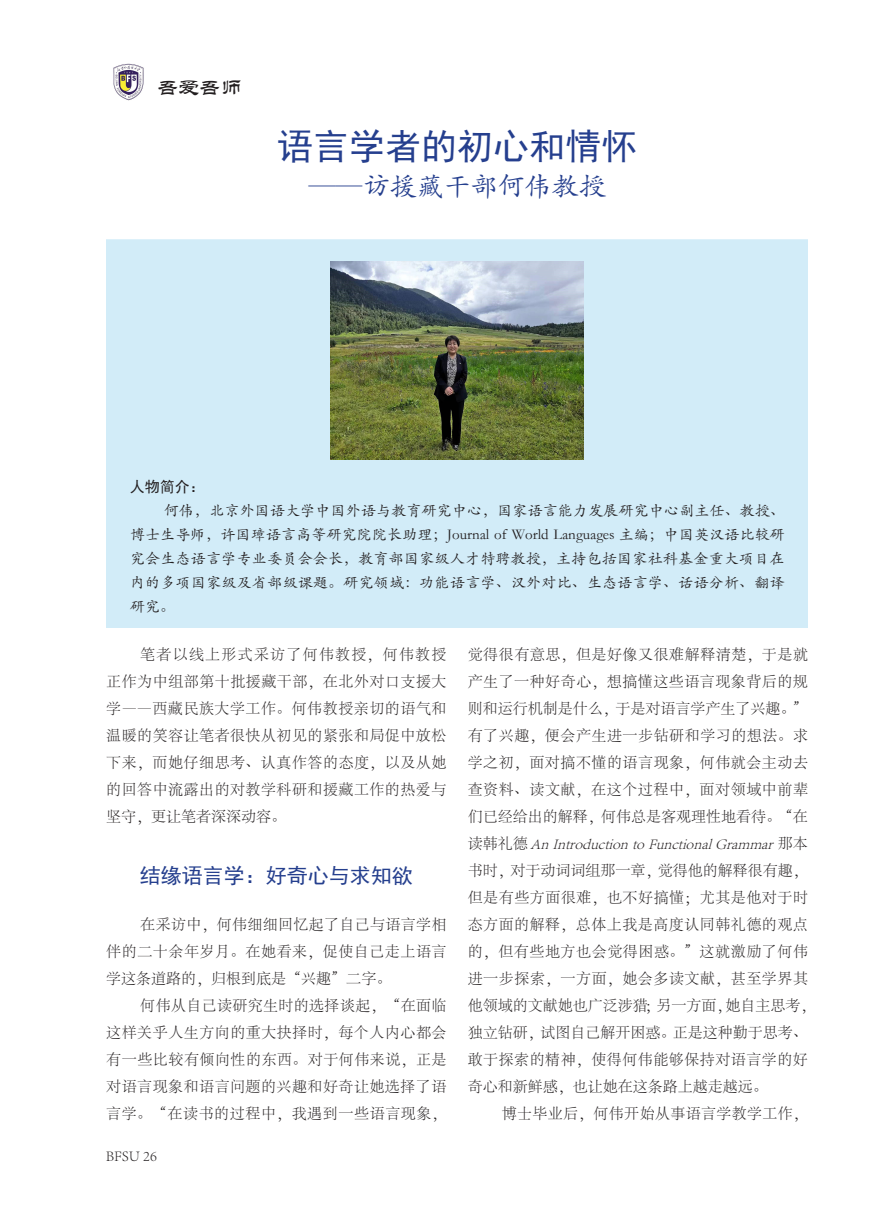
<style>
.page{position:relative;width:893px;height:1212px;background:#fff}
.page>*{position:absolute;margin:0;border:0;box-sizing:border-box;transform-origin:0 0}
.t1{font:36px "Sim Hei";color:#253f8e}
.t2{font:27px "ST Kaiti";color:#253f8e}
.t3{font:21px "Sim Hei";color:#253f8e}
.t4{font:21px "ST Liti";color:#231f20}
.t5{font:300 15px/27px "Adobe Song Std";letter-spacing:.035em;color:#231f20;text-align:justify}
.t6{font:15px/24px "ST Kaiti";letter-spacing:.02em;color:#231f20;text-align:justify}
.t7{font:15px "Sim Hei";color:#231f20}
.s1{font-style:italic}
</style>
<div class="page">
<img style="left:113px;top:64px;width:31px;height:36px">
<div style="left:106px;top:240px;width:702px;height:387px;background:#d2ecf8"></div>
<img style="left:331px;top:261px;width:252px;height:198px">
<p class="t4" style="left:157px;top:77px;width:85px">吾爱吾师</p>
<p class="t1" style="left:277px;top:128px;width:361px">语言学者的初心和情怀</p>
<p class="t2" style="left:309px;top:168px;width:298px">——访援藏干部何伟教授</p>
<p class="t7" style="left:130px;top:479px;width:76px">人物简介：</p>
<p class="t6" style="left:130px;top:498px;width:656px;text-indent:34px">何伟，北京外国语大学中国外语与教育研究中心，国家语言能力发展研究中心副主任、教授、博士生导师，许国璋语言高等研究院院长助理；Journal of World Languages 主编；中国英汉语比较研究会生态语言学专业委员会会长，教育部国家级人才特聘教授，主持包括国家社科基金重大项目在内的多项国家级及省部级课题。研究领域：功能语言学、汉外对比、生态语言学、话语分析、翻译研究。</p>
<p class="t5" style="left:106px;top:641px;width:342px;text-indent:34px">笔者以线上形式采访了何伟教授，何伟教授正作为中组部第十批援藏干部，在北外对口支援大学——西藏民族大学工作。何伟教授亲切的语气和温暖的笑容让笔者很快从初见的紧张和局促中放松下来，而她仔细思考、认真作答的态度，以及从她的回答中流露出的对教学科研和援藏工作的热爱与坚守，更让笔者深深动容。</p>
<p class="t3" style="left:140px;top:865px;width:275px">结缘语言学：好奇心与求知欲</p>
<p class="t5" style="left:106px;top:911px;width:342px;text-indent:34px">在采访中，何伟细细回忆起了自己与语言学相伴的二十余年岁月。在她看来，促使自己走上语言学这条道路的，归根到底是“兴趣”二字。</p>
<p class="t5" style="left:106px;top:992px;width:342px;text-indent:34px">何伟从自己读研究生时的选择谈起，“在面临这样关乎人生方向的重大抉择时，每个人内心都会有一些比较有倾向性的东西。对于何伟来说，正是对语言现象和语言问题的兴趣和好奇让她选择了语言学。“在读书的过程中，我遇到一些语言现象，</p>
<p class="t5" style="left:106px;top:1143px;width:53px">BFSU 26</p>
<p class="t5" style="left:468px;top:641px;width:349px;text-align:left">觉得很有意思，但是好像又很难解释清楚，于是就产生了一种好奇心，想搞懂这些语言现象背后的规则和运行机制是什么，于是对语言学产生了兴趣。”有了兴趣，便会产生进一步钻研和学习的想法。求学之初，面对搞不懂的语言现象，何伟就会主动去查资料、读文献，在这个过程中，面对领域中前辈们已经给出的解释，何伟总是客观理性地看待。“在读韩礼德 <span class="s1">AnIntroductiontoFunctionalGrammar</span> 那本书时，对于动词词组那一章，觉得他的解释很有趣，但是有些方面很难，也不好搞懂；尤其是他对于时态方面的解释，总体上我是高度认同韩礼德的观点的，但有些地方也会觉得困惑。”这就激励了何伟进一步探索，一方面，她会多读文献，甚至学界其他领域的文献她也广泛涉猎；另一方面，她自主思考，独立钻研，试图自己解开困惑。正是这种勤于思考、敢于探索的精神，使得何伟能够保持对语言学的好奇心和新鲜感，也让她在这条路上越走越远。</p>
<p class="t5" style="left:502px;top:1100px;width:308px">博士毕业后，何伟开始从事语言学教学工作，</p>
</div>
